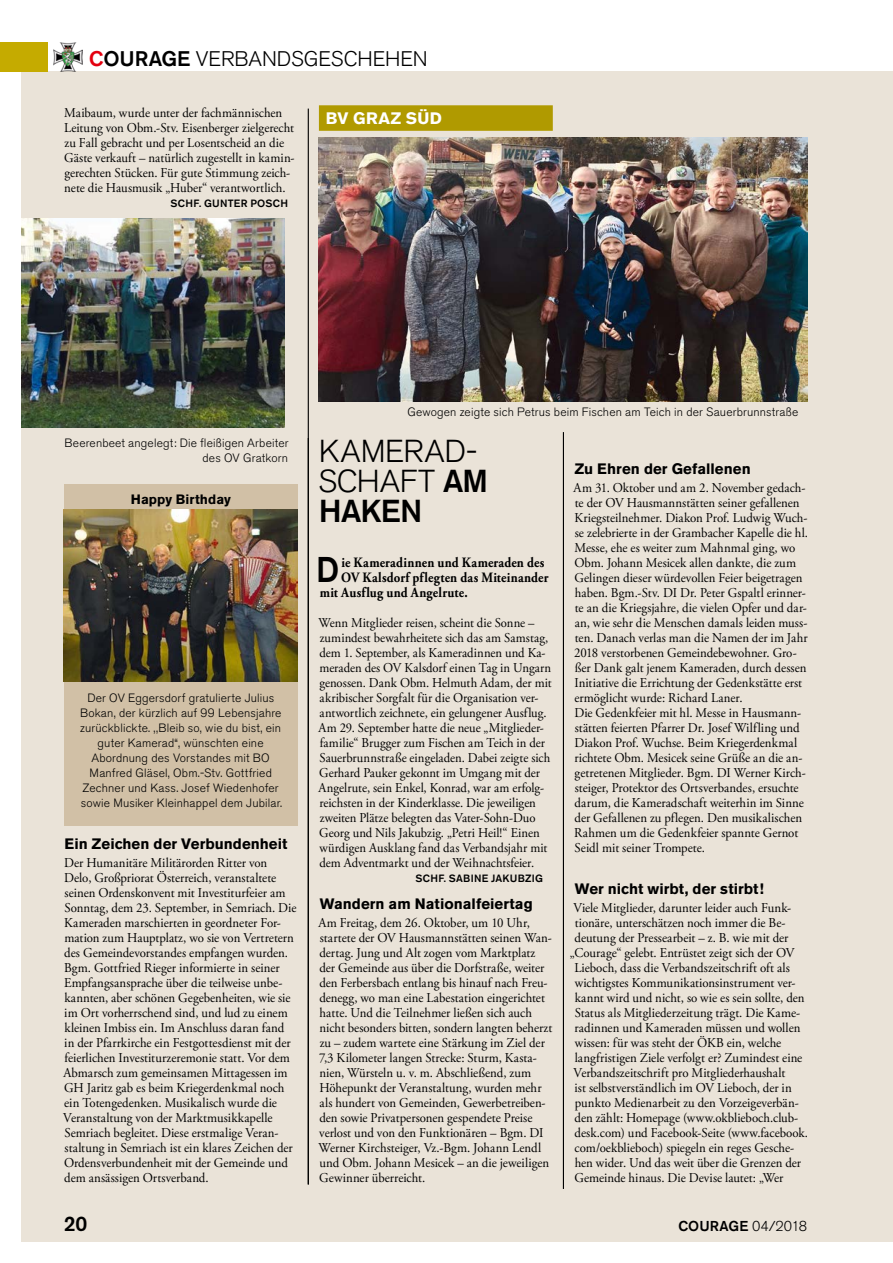
<style>
.page{position:relative;width:893px;height:1263px;background:#fff}
.page>*{position:absolute;margin:0;border:0;box-sizing:border-box;transform-origin:0 0}
.t1{font:500 35.55px "Akzidenz Grotesk BE";color:#000;scale:.9 1}
.t2{font:300 31.5px/30px "Akzidenz Grotesk BE";letter-spacing:-.01em;color:#000}
.t3{font:300 21px "Akzidenz Grotesk BE";letter-spacing:-.005em;color:#000}
.t4{font:500 21px "Akzidenz Grotesk BE";color:#000}
.t5{font:700 16.5px "Akzidenz Grotesk BE";letter-spacing:.025em;color:#fff}
.t6{font:700 15px "Akzidenz Grotesk BE";letter-spacing:.005em;color:#000}
.t7{font:700 14.25px "Adobe Garamond Pro";letter-spacing:.015em;color:#000;scale:.9 1}
.t8{font:500 14.25px "Akzidenz Grotesk BE";letter-spacing:.01em;color:#000}
.t9{font:13.5px/15px "Adobe Garamond Pro";color:#000;scale:.95 1}
.t10{font:13.5px/15px "Adobe Garamond Pro";color:#000;scale:.94 1}
.t11{font:700 13.5px "Akzidenz Grotesk BE";letter-spacing:.01em;color:#000}
.t12{font:300 12px/15px "Akzidenz Grotesk BE";letter-spacing:.015em;color:#000;text-align:right}
.t13{font:500 10.5px "Akzidenz Grotesk BE";letter-spacing:.025em;color:#000}
.s1{font-weight:500;color:#e3000f}
.s2{font-weight:500}
.s3{font-weight:300}
</style>
<div class="page">
<div style="left:21px;top:72px;width:872px;height:1170px;background:#eae3d8"></div>
<hr style="left:308px;top:109px;width:1px;height:1075px;background:#000">
<img style="left:21px;top:219px;width:264px;height:208px">
<div style="left:64px;top:484px;width:234px;height:342px;background:#d1c0a6"></div>
<img style="left:64px;top:509px;width:234px;height:172px">
<div style="left:319px;top:105px;width:234px;height:26px;background:#b09a00"></div>
<img style="left:319px;top:138px;width:489px;height:264px">
<hr style="left:563px;top:432px;width:1px;height:757px;background:#000">
<div style="left:0;top:43px;width:48px;height:29px;background:#c5ab00"></div>
<img style="left:54px;top:43px;width:29px;height:29px">
<h3 class="t3" style="left:89px;top:47px;width:340px"><span class="s1">C</span><span class="s2">OURAGE</span> VERBANDSGESCHEHEN</h3>
<p class="t9" style="left:64px;top:106px;width:244px">Maibaum, wurde unter der fachmännischen Leitung von Obm.-Stv. Eisenberger zielgerecht zu Fall gebracht und per Losentscheid an die Gäste verkauft – natürlich zugestellt in kamin&shy;gerechten Stücken. Für gute Stimmung zeich&shy;nete die Hausmusik „Huber“ verantwortlich.</p>
<p class="t13" style="left:171px;top:197px;width:119px">SCHF. GUNTER POSCH</p>
<p class="t5" style="left:326px;top:109px;width:117px">BV GRAZ SÜD</p>
<p class="t12" style="left:65px;top:436px;width:225px">Beerenbeet angelegt: Die fleißigen Arbeiter des OV Gratkorn</p>
<p class="t11" style="left:131px;top:492px;width:102px">Happy Birthday</p>
<p class="t12" style="left:80px;top:691px;width:204px;text-align:center">Der OV Eggersdorf gratulierte Julius Bokan, der kürzlich auf 99 Lebensjahre zurückblickte. ,,Bleib so, wie du bist, ein guter Kamerad“, wünschten eine Abordnung des Vorstandes mit BO Manfred Gläsel, Obm.-Stv. Gottfried Zechner und Kass. Josef Wiedenhofer sowie Musiker Kleinhappel dem Jubilar.</p>
<p class="t6" style="left:65px;top:835px;width:224px">Ein Zeichen der Verbundenheit</p>
<p class="t9" style="left:63px;top:856px;width:247px">Der Humanitäre Militärorden Ritter von Delo, Großpriorat Österreich, veranstaltete seinen Ordenskonvent mit Investiturfeier am Sonntag, dem 23. September, in Semriach. Die Kameraden marschierten in geordneter For&shy;mation zum Hauptplatz, wo sie von Vertretern des Gemeindevorstandes empfangen wurden.<br>Bgm. Gottfried Rieger informierte in seiner Empfangsansprache über die teilweise unbe&shy;kannten, aber schönen Gegebenheiten, wie sie im Ort vorherrschend sind, und lud zu einem kleinen Imbiss ein. Im Anschluss daran fand in der Pfarrkirche ein Festgottesdienst mit der feierlichen Investiturzeremonie statt. Vor dem Abmarsch zum gemeinsamen Mittagessen im GH Jaritz gab es beim Kriegerdenkmal noch ein Totengedenken. Musikalisch wurde die Veranstaltung von der Marktmusikkapelle Semriach begleitet. Diese erstmalige Veran&shy;staltung in Semriach ist ein klares Zeichen der Ordensverbundenheit mit der Gemeinde und dem ansässigen Ortsverband.</p>
<p class="t12" style="left:407px;top:404px;width:392px">Gewogen zeigte sich Petrus beim Fischen am Teich in der Sauerbrunnstraße</p>
<h2 class="t2" style="left:318px;top:437px;width:172px">KAMERAD-<br>SCHAFT <span class="s2">AM<br>HAKEN</span></h2>
<h1 class="t1" style="left:317px;top:548px;width:27px">D</h1>
<p class="t7" style="left:341px;top:554px;width:227px">ie Kameradinnen und Kameraden des</p>
<p class="t6" style="left:575px;top:460px;width:177px">Zu Ehren der Gefallenen</p>
<p class="t9" style="left:574px;top:481px;width:248px">Am 31. Oktober und am 2. November gedach&shy;te der OV Hausmannstätten seiner gefallenen Kriegsteilnehmer. Diakon Prof. Ludwig Wuch&shy;se zelebrierte in der Grambacher Kapelle die hl.<br>Messe, ehe es weiter zum Mahnmal ging, wo Obm. Johann Mesicek allen dankte, die zum Gelingen dieser würdevollen Feier beigetragen haben. Bgm.-Stv. DI Dr. Peter Gspaltl erinner&shy;te an die Kriegsjahre, die vielen Opfer und dar&shy;an, wie sehr die Menschen damals leiden muss&shy;ten. Danach verlas man die Namen der im Jahr 2018 verstorbenen Gemeindebewohner. Gro&shy;ßer Dank galt jenem Kameraden, durch dessen Initiative die Errichtung der Gedenkstätte erst ermöglicht wurde: Richard Laner.<br>Die Gedenkfeier mit hl. Messe in Hausmann&shy;stätten feierten Pfarrer Dr. Josef Wilfling und Diakon Prof. Wuchse. Beim Kriegerdenkmal richtete Obm. Mesicek seine Grüße an die an&shy;getretenen Mitglieder. Bgm. DI Werner Kirch&shy;steiger, Protektor des Ortsverbandes, ersuchte darum, die Kameradschaft weiterhin im Sinne der Gefallenen zu pflegen. Den musikalischen Rahmen um die Gedenkfeier spannte Gernot Seidl mit seiner Trompete.</p>
<p class="t6" style="left:575px;top:880px;width:190px">Wer nicht wirbt, der stirbt!</p>
<p class="t9" style="left:574px;top:901px;width:231px">Viele Mitglieder, darunter leider auch Funk-</p>
<p class="t9" style="left:575px;top:916px;width:223px">tionäre, unterschätzen noch immer die Be-</p>
<p class="t9" style="left:574px;top:931px;width:227px">deutung der Pressearbeit – z. B. wie mit der</p>
<p class="t9" style="left:570px;top:946px;width:238px">„Courage“ gelebt. Entrüstet zeigt sich der OV</p>
<p class="t9" style="left:574px;top:961px;width:228px">Lieboch, dass die Verbandszeitschrift oft als</p>
<p class="t9" style="left:575px;top:976px;width:234px">wichtigstes Kommunikationsinstrument ver-</p>
<p class="t9" style="left:575px;top:991px;width:243px">kannt wird und nicht, so wie es sein sollte, den</p>
<p class="t9" style="left:575px;top:1006px;width:239px">Status als Mitgliederzeitung trägt. Die Kame-</p>
<p class="t9" style="left:575px;top:1021px;width:239px">radinnen und Kameraden müssen und wollen</p>
<p class="t9" style="left:575px;top:1036px;width:219px">wissen: für was steht der ÖKB ein, welche</p>
<p class="t9" style="left:575px;top:1051px;width:241px">langfristigen Ziele verfolgt er? Zumindest eine</p>
<p class="t9" style="left:574px;top:1066px;width:224px">Verbandszeitschrift pro Mitgliederhaushalt</p>
<p class="t9" style="left:575px;top:1081px;width:230px">ist selbstverständlich im OV Lieboch, der in</p>
<p class="t9" style="left:575px;top:1096px;width:237px">punkto Medienarbeit zu den Vorzeigeverbän-</p>
<p class="t9" style="left:574px;top:1111px;width:237px">den zählt: Homepage (www.okblieboch.club-</p>
<p class="t9" style="left:574px;top:1126px;width:247px">desk.com) und Facebook-Seite (www.facebook.</p>
<p class="t9" style="left:574px;top:1141px;width:233px">com/oekblieboch) spiegeln ein reges Gesche-</p>
<p class="t9" style="left:575px;top:1156px;width:240px">hen wider. Und das weit über die Grenzen der</p>
<p class="t9" style="left:574px;top:1171px;width:222px">Gemeinde hinaus. Die Devise lautet: „Wer</p>
<p class="t7" style="left:341px;top:569px;width:232px">OV Kalsdorf pflegten das Miteinander</p>
<p class="t7" style="left:320px;top:584px;width:166px">mit Ausflug und Angelrute.</p>
<p class="t10" style="left:318px;top:616px;width:250px">Wenn Mitglieder reisen, scheint die Sonne – zumindest bewahrheitete sich das am Samstag, dem 1. September, als Kameradinnen und Ka&shy;meraden des OV Kalsdorf einen Tag in Ungarn genossen. Dank Obm. Helmuth Adam, der mit akribischer Sorgfalt für die Organisation ver&shy;antwortlich zeichnete, ein gelungener Ausflug.<br>Am 29. September hatte die neue „Mitglieder&shy;familie“ Brugger zum Fischen am Teich in der Sauerbrunnstraße eingeladen. Dabei zeigte sich Gerhard Pauker gekonnt im Umgang mit der Angelrute, sein Enkel, Konrad, war am erfolg&shy;reichsten in der Kinderklasse. Die jeweiligen zweiten Plätze belegten das Vater-Sohn-Duo Georg und Nils Jakubzig. „Petri Heil!“ Einen würdigen Ausklang fand das Verbandsjahr mit dem Adventmarkt und der Weihnachtsfeier.</p>
<p class="t13" style="left:416px;top:872px;width:129px">SCHF. SABINE JAKUBZIG</p>
<p class="t6" style="left:320px;top:895px;width:215px">Wandern am Nationalfeiertag</p>
<p class="t9" style="left:318px;top:916px;width:248px">Am Freitag, dem 26. Oktober, um 10 Uhr, startete der OV Hausmannstätten seinen Wan&shy;dertag. Jung und Alt zogen vom Marktplatz der Gemeinde aus über die Dorfstraße, weiter den Ferbersbach entlang bis hinauf nach Freu&shy;denegg, wo man eine Labestation eingerichtet hatte. Und die Teilnehmer ließen sich auch nicht besonders bitten, sondern langten beherzt zu – zudem wartete eine Stärkung im Ziel der 7,3 Kilometer langen Strecke: Sturm, Kasta&shy;nien, Würsteln u. v. m. Abschließend, zum Höhepunkt der Veranstaltung, wurden mehr als hundert von Gemeinden, Gewerbetreiben&shy;den sowie Privatpersonen gespendete Preise verlost und von den Funktionären – Bgm. DI Werner Kirchsteiger, Vz.-Bgm. Johann Lendl und Obm. Johann Mesicek – an die jeweiligen Gewinner überreicht.</p>
<h3 class="t4" style="left:64px;top:1211px;width:25px">20</h3>
<p class="t8" style="left:678px;top:1217px;width:130px">COURAGE <span class="s3">04/2018</span></p>
</div>
